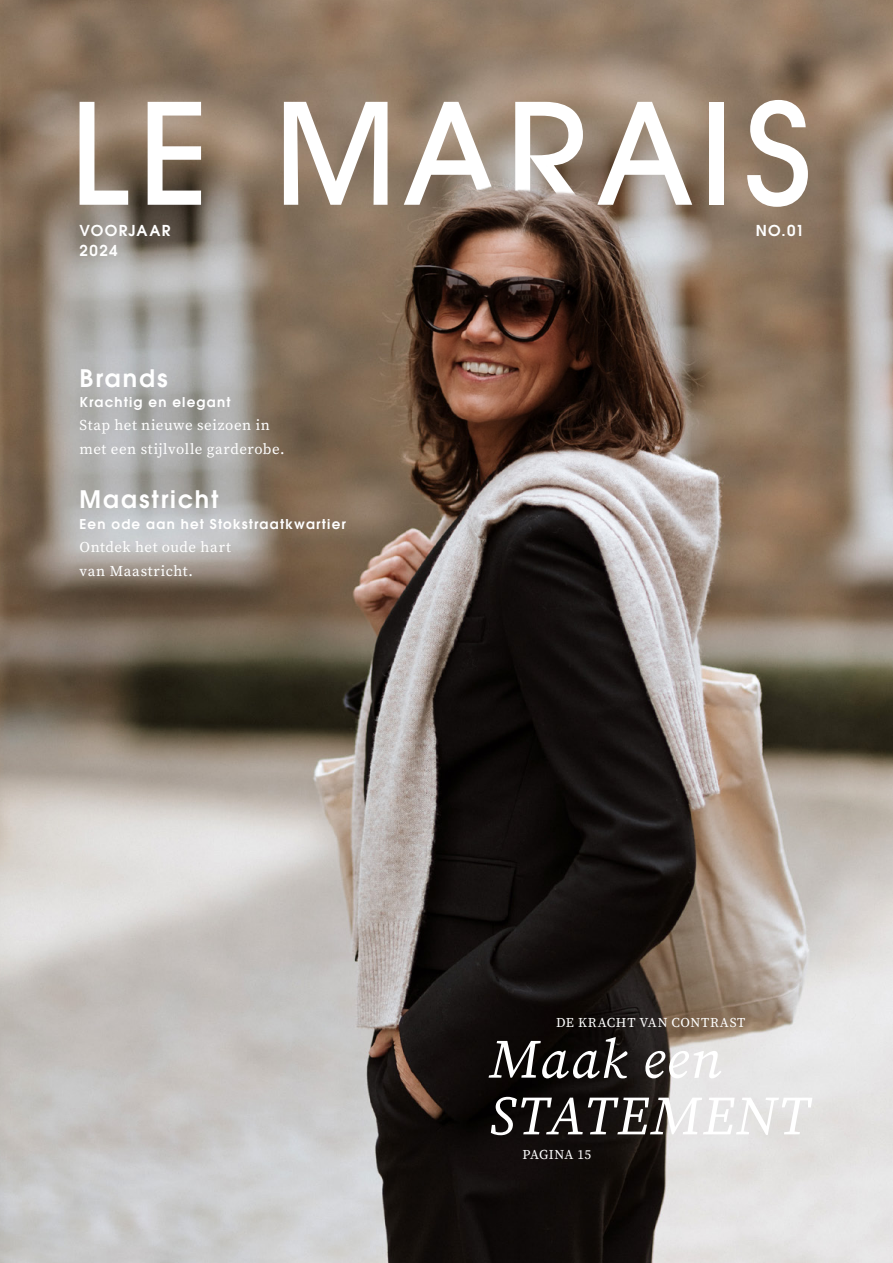
<style>
.page{position:relative;width:893px;height:1263px;background:#fff}
.page>*{position:absolute;margin:0;border:0;box-sizing:border-box;transform-origin:0 0}
.t1{font:italic 54.9px/56.7px "Source Serif Variable";letter-spacing:.02em;color:#fff}
.t2{font:600 24px "Avant Garde LT";letter-spacing:.08em;color:#fff}
.t3{font:15px/24px "Source Serif Variable";letter-spacing:.035em;color:#fff}
.t4{font:600 15px/19.5px "Avant Garde LT";letter-spacing:.09em;color:#fff}
.t5{font:600 13.5px "Avant Garde LT";letter-spacing:.09em;color:#fff}
.t6{font:13.5px "Source Serif Variable";letter-spacing:.04em;color:#fff}
</style>
<div class="page">
<img style="left:0;top:0;width:893px;height:1263px">
<svg style="left:80px;top:102px;width:48px;height:103px"></svg>
<svg style="left:148px;top:102px;width:53px;height:103px"></svg>
<svg style="left:284px;top:102px;width:104px;height:9px"></svg>
<svg style="left:404px;top:102px;width:95px;height:9px"></svg>
<svg style="left:515px;top:102px;width:68px;height:9px"></svg>
<svg style="left:597px;top:102px;width:95px;height:103px"></svg>
<div style="left:709px;top:102px;width:15px;height:103px;background:#fff"></div>
<svg style="left:747px;top:100px;width:61px;height:107px"></svg>
<img style="left:275px;top:111px;width:404px;height:342px">
<p class="t4" style="left:80px;top:221px;width:92px">VOORJAAR<br>2024</p>
<p class="t4" style="left:756px;top:221px;width:50px">NO.01</p>
<h2 class="t2" style="left:80px;top:362px;width:90px">Brands</h2>
<p class="t5" style="left:80px;top:393px;width:152px">Krachtig en elegant</p>
<p class="t3" style="left:80px;top:413px;width:207px">Stap het nieuwe seizoen in met een stijlvolle garderobe.</p>
<h2 class="t2" style="left:80px;top:483px;width:140px">Maastricht</h2>
<p class="t3" style="left:80px;top:535px;width:153px">Ontdek het oude hart van Maastricht.</p>
<p class="t5" style="left:80px;top:515px;width:268px">Een ode aan het Stokstraatkwartier</p>
<p class="t6" style="left:556px;top:1013px;width:191px">DE KRACHT VAN CONTRAST</p>
<h1 class="t1" style="left:489px;top:1031px;width:321px">Maak een<br>STATEMENT</h1>
<p class="t6" style="left:522px;top:1146px;width:70px">PAGINA 15</p>
</div>
